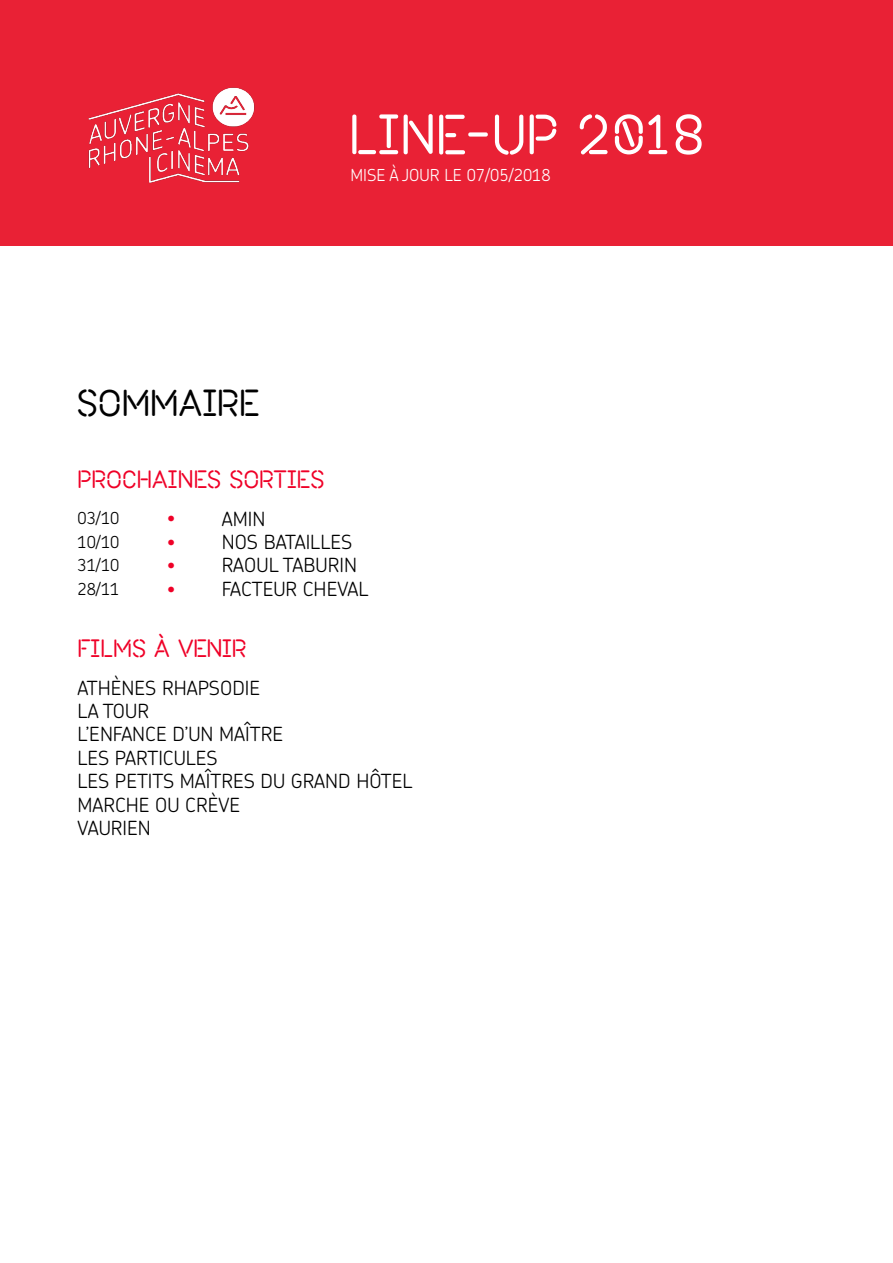
<style>
.page{position:relative;width:893px;height:1263px;background:#fff}
.page>*{position:absolute;margin:0;border:0;box-sizing:border-box;transform-origin:0 0}
.t1{font:54px "ROSKA";color:#fff}
.t2{font:36px "ROSKA";color:#000}
.t3{font:24px "ROSKA";color:#ef0027}
.t4{font:300 19.5px/23.4px "Chevin Std";color:#000}
.t5{font:300 16.5px "Chevin Std";color:#fff}
.t6{font:300 16.5px/23.4px "Chevin Std";color:#000;text-align:justify}
.t7{font:300 16.5px/23.4px "Chevin Std";color:#ef0027;text-align:justify}
</style>
<div class="page">
<div style="left:0;top:0;width:893px;height:246px;background:#e92135"></div>
<img style="left:88px;top:87px;width:167px;height:96px">
<h1 class="t1" style="left:349px;top:100px;width:358px">LINE-UP 2018</h1>
<p class="t5" style="left:350px;top:164px;width:202px">MISE À JOUR LE 07/05/2018</p>
<h2 class="t2" style="left:77px;top:380px;width:184px">SOMMAIRE</h2>
<p class="t3" style="left:77px;top:464px;width:248px">PROCHAINES SORTIES</p>
<p class="t6" style="left:77px;top:506px;width:44px">03/10<br>10/10<br>31/10<br>28/11</p>
<p class="t7" style="left:168px;top:506px;width:10px">• • • •</p>
<p class="t4" style="left:222px;top:506px;width:148px">AMIN<br>NOS BATAILLES<br>RAOUL TABURIN<br>FACTEUR CHEVAL</p>
<p class="t3" style="left:77px;top:633px;width:171px">FILMS À VENIR</p>
<p class="t4" style="left:77px;top:675px;width:337px">ATHÈNES RHAPSODIE<br>LA TOUR<br>L’ENFANCE D’UN MAÎTRE<br>LES PARTICULES<br>LES PETITS MAÎTRES DU GRAND HÔTEL<br>MARCHE OU CRÈVE<br>VAURIEN</p>
</div>
